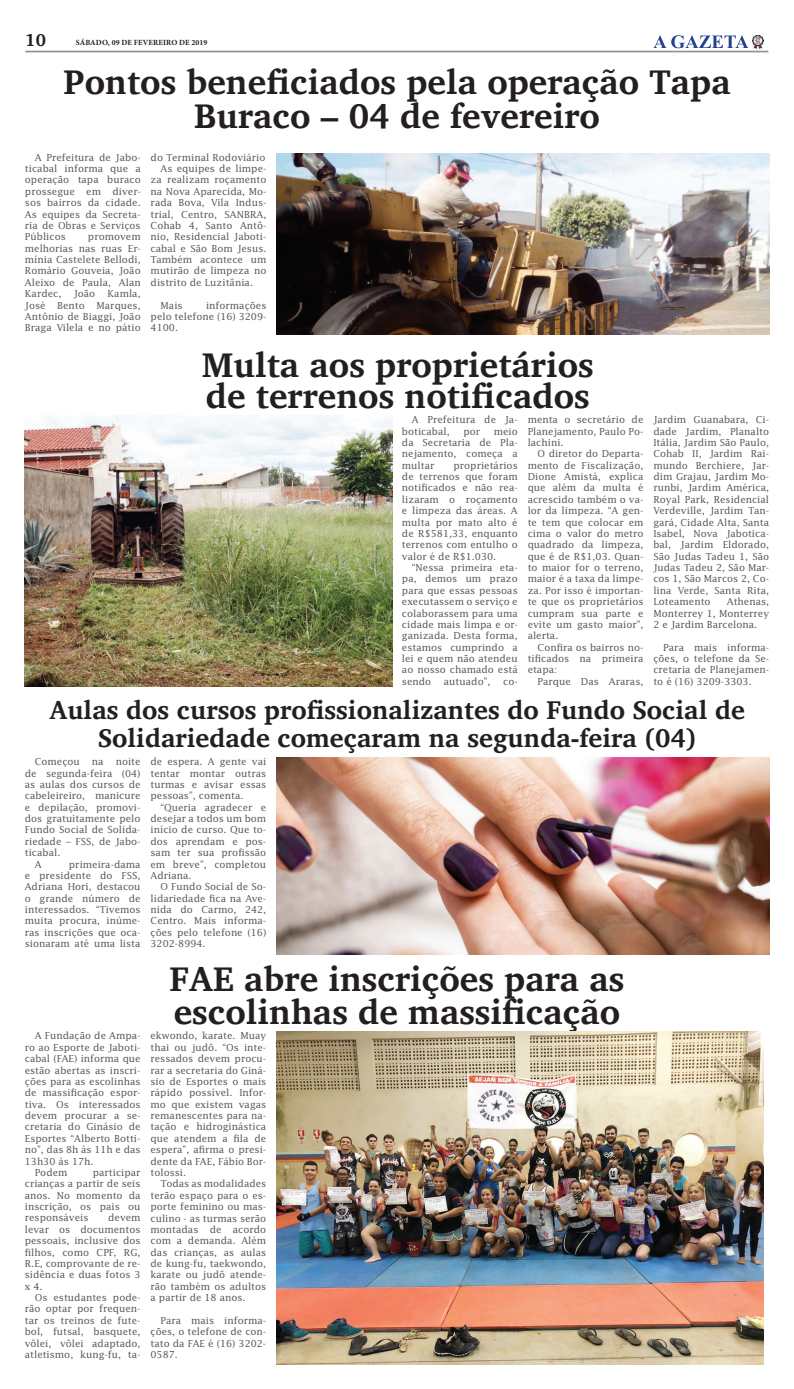
<style>
.page{position:relative;width:794px;height:1389px;background:#fff}
.page>*{position:absolute;margin:0;border:0;box-sizing:border-box;transform-origin:0 0}
.t1{font:700 35px/33.2px "Charis SIL";color:#231f20}
.t2{font:700 26.25px/28px "Charis SIL";color:#231f20;text-align:center}
.t3{font:700 17.5px "Charis SIL";color:#231f20}
.t4{font:9.62px/11.4px "Lucida";color:#57585a;text-align:justify}
.t5{font:700 7.88px "Minion Pro";letter-spacing:.01em;color:#231f20}
</style>
<div class="page">
<hr style="left:25px;top:51px;width:743px;height:1px;background:#939598">
<svg style="left:653px;top:35px;width:95px;height:13px"></svg>
<img style="left:752px;top:35px;width:12px;height:14px">
<img style="left:276px;top:153px;width:493px;height:181px">
<img style="left:25px;top:416px;width:367px;height:271px">
<img style="left:276px;top:758px;width:493px;height:196px">
<img style="left:276px;top:1032px;width:488px;height:332px">
<h3 class="t3" style="left:25px;top:29px;width:22px">10</h3>
<p class="t5" style="left:76px;top:36px;width:133px">SÁBADO, 09 DE FEVEREIRO DE 2019</p>
<h1 class="t1" style="left:63px;top:66px;width:669px;text-align:center">Pontos beneficiados pela operação Tapa<br>Buraco – 04 de fevereiro</h1>
<p class="t4" style="left:25px;top:151px;width:117px;text-indent:10px">A Prefeitura de Jabo&shy;ticabal informa que a operação tapa buraco prossegue em diver&shy;sos bairros da cidade.<br>As equipes da Secreta&shy;ria de Obras e Serviços Públicos</p>
<p class="t4" style="left:151px;top:151px;width:116px">do Terminal Rodoviário</p>
<p class="t4" style="left:161px;top:163px;width:107px">As equipes de limpe-</p>
<p class="t4" style="left:151px;top:174px;width:117px">za realizam roçamento</p>
<p class="t4" style="left:151px;top:185px;width:117px">na Nova Aparecida, Mo-</p>
<p class="t4" style="left:151px;top:197px;width:117px">rada Bova, Vila Indus-</p>
<p class="t4" style="left:151px;top:208px;width:117px">trial, Centro, SANBRA,</p>
<p class="t4" style="left:151px;top:220px;width:117px">Cohab 4, Santo Antô-</p>
<p class="t4" style="left:151px;top:231px;width:117px">nio, Residencial Jaboti-</p>
<p class="t4" style="left:151px;top:242px;width:117px">cabal e São Bom Jesus.</p>
<p class="t4" style="left:151px;top:254px;width:117px">Também acontece um</p>
<p class="t4" style="left:151px;top:265px;width:117px">mutirão de limpeza no</p>
<p class="t4" style="left:151px;top:277px;width:104px">distrito de Luzitânia.</p>
<p class="t4" style="left:161px;top:299px;width:24px">Mais</p>
<p class="t4" style="left:25px;top:231px;width:117px;text-indent:63px">promovem melhorias nas ruas Er&shy;mínia Castelete Bellodi, Romário Gouveia, João Aleixo de Paula, Alan Kardec,</p>
<p class="t4" style="left:25px;top:288px;width:117px;text-indent:83px">Kamla, José Bento Marques, Antônio de Biaggi, João Braga Vilela e no pátio</p>
<p class="t4" style="left:74px;top:288px;width:23px">João</p>
<p class="t4" style="left:151px;top:299px;width:117px;text-indent:55px">informações pelo telefone (16) 3209- 4100.</p>
<h1 class="t1" style="left:202px;top:349px;width:393px;line-height:31.5px">Multa aos proprietários de terrenos notificados</h1>
<p class="t4" style="left:402px;top:414px;width:117px;text-indent:10px">A Prefeitura de Ja&shy;boticabal,</p>
<p class="t4" style="left:527px;top:414px;width:117px">menta o secretário de Planejamento, Paulo Po&shy;lachini.</p>
<p class="t4" style="left:527px;top:448px;width:117px;text-indent:10px">O diretor do Departa&shy;mento de Fiscalização, Dione Amistá, explica que além da multa é acrescido também o va&shy;lor da limpeza. “A gen&shy;te tem que colocar em cima o valor do metro quadrado da limpeza, que é de R$1,03. Quan&shy;to maior for o terreno, maior é a taxa da limpe&shy;za. Por isso é importan&shy;te que os proprietários cumpram sua parte e evite um gasto maior”, alerta.</p>
<p class="t4" style="left:527px;top:641px;width:117px;text-indent:10px">Confira os bairros no&shy;tificados na primeira etapa:</p>
<p class="t4" style="left:537px;top:675px;width:107px">Parque Das Araras,</p>
<p class="t4" style="left:653px;top:414px;width:117px">Jardim Guanabara, Ci&shy;dade Jardim, Planalto Itália, Jardim São Paulo, Cohab II, Jardim Rai&shy;mundo Berchiere, Jar&shy;dim Grajau, Jardim Mo&shy;runbi, Jardim América, Royal Park, Residencial Verdeville, Jardim Tan&shy;gará, Cidade Alta, Santa Isabel, Nova Jabotica&shy;bal, Jardim Eldorado, São Judas Tadeu 1, São Judas Tadeu 2, São Mar&shy;cos 1, São Marcos 2, Co&shy;lina Verde, Santa Rita, Loteamento</p>
<p class="t4" style="left:402px;top:425px;width:117px;text-indent:92px">meio da Secretaria de Pla&shy;nejamento, começa a multar</p>
<p class="t4" style="left:463px;top:425px;width:18px">por</p>
<p class="t4" style="left:402px;top:459px;width:117px;text-indent:52px">proprietários de terrenos que foram notificados e não rea&shy;lizaram o roçamento e limpeza das áreas. A multa por mato alto é de R$581,33, enquanto terrenos com entulho o valor é de R$1.030.</p>
<p class="t4" style="left:402px;top:562px;width:117px;text-indent:10px">“Nessa primeira eta&shy;pa, demos um prazo para que essas pessoas executassem o serviço e colaborassem para uma cidade mais limpa e or&shy;ganizada. Desta forma, estamos cumprindo a lei e quem não atendeu ao nosso chamado está sendo</p>
<p class="t4" style="left:653px;top:596px;width:117px;text-indent:73px">Athenas, Monterrey 1, Monterrey 2 e Jardim Barcelona.</p>
<p class="t4" style="left:653px;top:641px;width:117px;text-indent:10px">Para mais informa&shy;ções, o telefone da Se&shy;cretaria de Planejamen&shy;to é (16) 3209-3303.</p>
<h2 class="t2" style="left:49px;top:696px;width:697px">Aulas dos cursos profissionalizantes do Fundo Social de<br>Solidariedade começaram na segunda-feira (04)</h2>
<p class="t4" style="left:35px;top:756px;width:107px">Começou na noite</p>
<p class="t4" style="left:25px;top:767px;width:117px">de segunda-feira (04)</p>
<p class="t4" style="left:25px;top:778px;width:117px">as aulas dos cursos de</p>
<p class="t4" style="left:25px;top:790px;width:117px">cabeleireiro, manicure</p>
<p class="t4" style="left:25px;top:801px;width:117px">e depilação, promovi-</p>
<p class="t4" style="left:25px;top:813px;width:117px">dos gratuitamente pelo</p>
<p class="t4" style="left:25px;top:824px;width:117px">Fundo Social de Solida-</p>
<p class="t4" style="left:25px;top:835px;width:117px">riedade – FSS, de Jabo-</p>
<p class="t4" style="left:25px;top:847px;width:37px">ticabal.</p>
<p class="t4" style="left:35px;top:858px;width:8px">A</p>
<p class="t4" style="left:444px;top:675px;width:48px">autuado”,</p>
<p class="t4" style="left:503px;top:675px;width:16px">co-</p>
<p class="t4" style="left:150px;top:756px;width:117px">de espera. A gente vai tentar montar outras turmas e avisar essas pessoas”, comenta.</p>
<p class="t4" style="left:150px;top:801px;width:117px;text-indent:10px">“Queria agradecer e desejar a todos um bom início de curso. Que to&shy;dos aprendam e pos&shy;sam ter sua profissão em breve”, completou Adriana.</p>
<p class="t4" style="left:150px;top:881px;width:117px;text-indent:10px">O Fundo Social de So&shy;lidariedade fica na Ave&shy;nida do Carmo, 242, Centro. Mais informa&shy;ções pelo telefone (16)<br>3202-8994.</p>
<h1 class="t1" style="left:169px;top:962px;width:456px">FAE abre inscrições para as escolinhas de massificação</h1>
<p class="t4" style="left:25px;top:858px;width:117px;text-indent:44px">primeira-dama e presidente do FSS, Adriana Hori, destacou o grande número de interessados. “Tivemos muita procura, inúme&shy;ras inscrições que oca&shy;sionaram até uma lista</p>
<p class="t4" style="left:35px;top:1030px;width:107px">A Fundação de Ampa-</p>
<p class="t4" style="left:25px;top:1041px;width:117px">ro ao Esporte de Jaboti-</p>
<p class="t4" style="left:25px;top:1053px;width:117px">cabal (FAE) informa que</p>
<p class="t4" style="left:25px;top:1064px;width:117px">estão abertas as inscri-</p>
<p class="t4" style="left:25px;top:1076px;width:117px">ções para as escolinhas</p>
<p class="t4" style="left:25px;top:1087px;width:117px">de massificação espor-</p>
<p class="t4" style="left:25px;top:1098px;width:117px">tiva. Os interessados</p>
<p class="t4" style="left:25px;top:1110px;width:117px">devem procurar a se-</p>
<p class="t4" style="left:25px;top:1121px;width:117px">cretaria do Ginásio de</p>
<p class="t4" style="left:25px;top:1132px;width:117px">Esportes “Alberto Botti-</p>
<p class="t4" style="left:25px;top:1144px;width:117px">no”, das 8h às 11h e das</p>
<p class="t4" style="left:25px;top:1155px;width:70px">13h30 às 17h.</p>
<p class="t4" style="left:35px;top:1167px;width:34px">Podem</p>
<p class="t4" style="left:150px;top:1030px;width:117px">ekwondo, karate. Muay thai ou judô. “Os inte&shy;ressados devem procu&shy;rar a secretaria do Giná&shy;sio de Esportes o mais rápido possível. Infor&shy;mo que existem vagas remanescentes para na&shy;tação e hidroginástica que atendem a fila de espera”, afirma o presi&shy;dente da FAE, Fábio Bor&shy;tolossi.</p>
<p class="t4" style="left:150px;top:1178px;width:117px;text-indent:10px">Todas as modalidades terão espaço para o es&shy;porte feminino ou mas&shy;culino - as turmas serão montadas de acordo com a demanda. Além das crianças, as aulas de kung-fu, taekwondo, karate ou judô atende&shy;rão também os adultos a partir de 18 anos.</p>
<p class="t4" style="left:150px;top:1315px;width:117px;text-indent:10px">Para mais informa&shy;ções, o telefone de con&shy;tato da FAE é (16) 3202- 0587.</p>
<p class="t4" style="left:25px;top:1167px;width:117px;text-indent:68px">participar crianças a partir de seis anos. No momento da inscrição, os pais ou responsáveis</p>
<p class="t4" style="left:25px;top:1212px;width:117px;text-indent:83px">devem levar os documentos pessoais, inclusive dos filhos, como CPF, RG, R.E, comprovante de re&shy;sidência e duas fotos 3 x 4.</p>
<p class="t4" style="left:25px;top:1292px;width:117px;text-indent:10px">Os estudantes pode&shy;rão optar por frequen&shy;tar os treinos de fute&shy;bol, futsal, basquete, vôlei, vôlei adaptado, atletismo, kung-fu, ta-</p>
</div>
